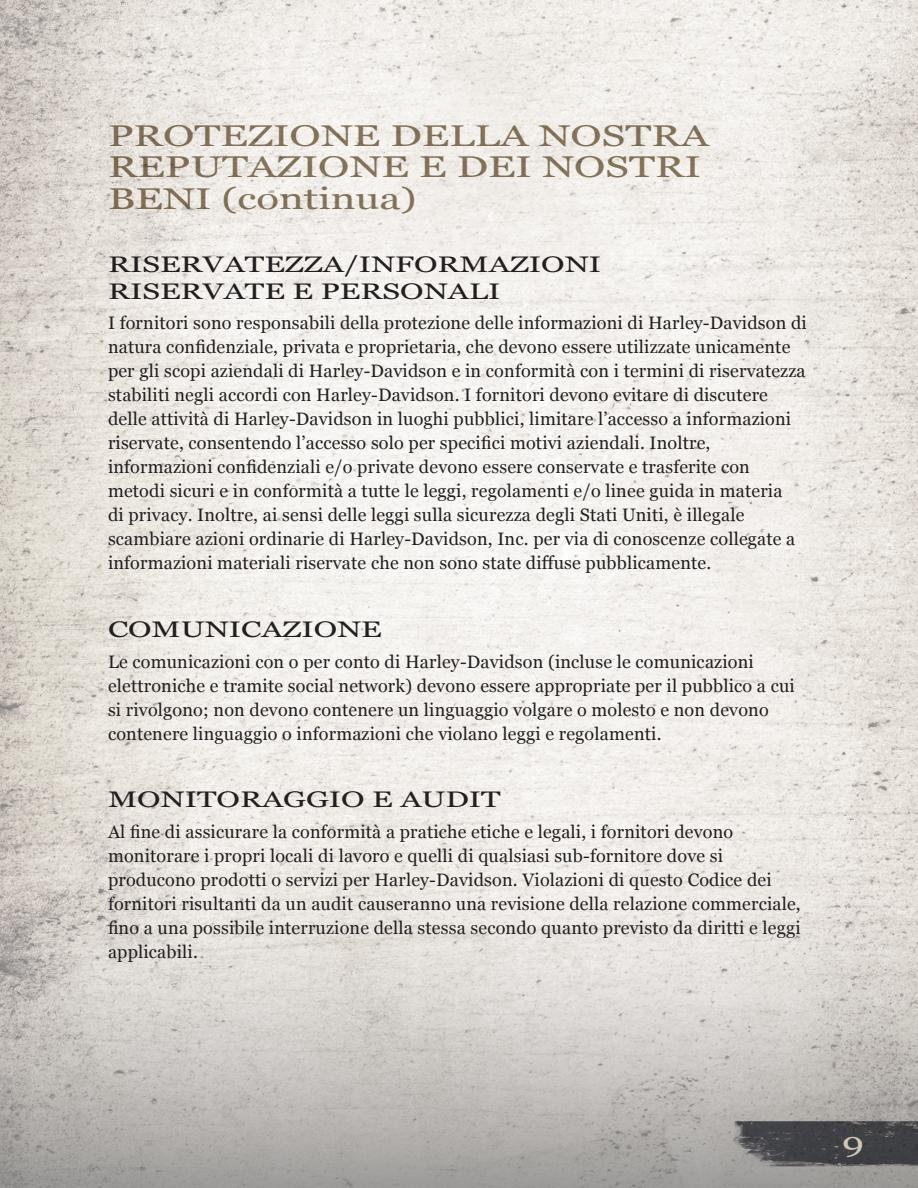
<style>
.page{position:relative;width:918px;height:1188px;background:#fff}
.page>*{position:absolute;margin:0;border:0;box-sizing:border-box;transform-origin:0 0}
.t1{font:30px/31.5px "Georgia";color:#8a7a60;scale:1.4 1}
.t2{font:27.75px "Georgia";color:#cfc6b7;scale:1.4 1}
.t3{font:22.5px/27px "Georgia";color:#231f20;scale:1.4 1}
.t4{font:18px/24px "Georgia";letter-spacing:.01em;color:#231f20}
</style>
<div class="page">
<img style="left:0;top:0;width:918px;height:1188px">
<img style="left:702px;top:1092px;width:216px;height:96px">
<h1 class="t1" style="left:108px;top:118px;width:431px">PROTEZIONE DELLA NOSTRA<br>REPUTAZIONE E DEI NOSTRI<br>BENI (continua)</h1>
<p class="t3" style="left:108px;top:249px;width:354px">RISERVATEZZA/INFORMAZIONI<br>RISERVATE E PERSONALI</p>
<p class="t4" style="left:108px;top:310px;width:700px">I fornitori sono responsabili della protezione delle informazioni di Harley-Davidson di natura confidenziale, privata e proprietaria, che devono essere utilizzate unicamente per gli scopi aziendali di Harley-Davidson e in conformità con i termini di riservatezza stabiliti negli accordi con Harley-Davidson. I fornitori devono evitare di discutere delle attività di Harley-Davidson in luoghi pubblici, limitare l’accesso a informazioni riservate, consentendo l’accesso solo per specifici motivi aziendali. Inoltre, informazioni confidenziali e/o private devono essere conservate e trasferite con metodi sicuri e in conformità a tutte le leggi, regolamenti e/o linee guida in materia<br>di privacy. Inoltre, ai sensi delle leggi sulla sicurezza degli Stati Uniti, è illegale scambiare azioni ordinarie di Harley-Davidson, Inc. per via di conoscenze collegate a informazioni materiali riservate che non sono state diffuse pubblicamente.</p>
<p class="t3" style="left:108px;top:615px;width:197px">COMUNICAZIONE</p>
<p class="t4" style="left:108px;top:649px;width:688px">Le comunicazioni con o per conto di Harley-Davidson (incluse le comunicazioni elettroniche e tramite social network) devono essere appropriate per il pubblico a cui si rivolgono; non devono contenere un linguaggio volgare o molesto e non devono contenere linguaggio o informazioni che violano leggi e regolamenti.</p>
<p class="t3" style="left:108px;top:785px;width:282px">MONITORAGGIO E AUDIT</p>
<p class="t4" style="left:108px;top:819px;width:694px">Al fine di assicurare la conformità a pratiche etiche e legali, i fornitori devono monitorare i propri locali di lavoro e quelli di qualsiasi sub-fornitore dove si producono prodotti o servizi per Harley-Davidson. Violazioni di questo Codice dei fornitori risultanti da un audit causeranno una revisione della relazione commerciale, fino a una possibile interruzione della stessa secondo quanto previsto da diritti e leggi applicabili.</p>
<h2 class="t2" style="left:842px;top:1122px;width:17px">9</h2>
</div>
